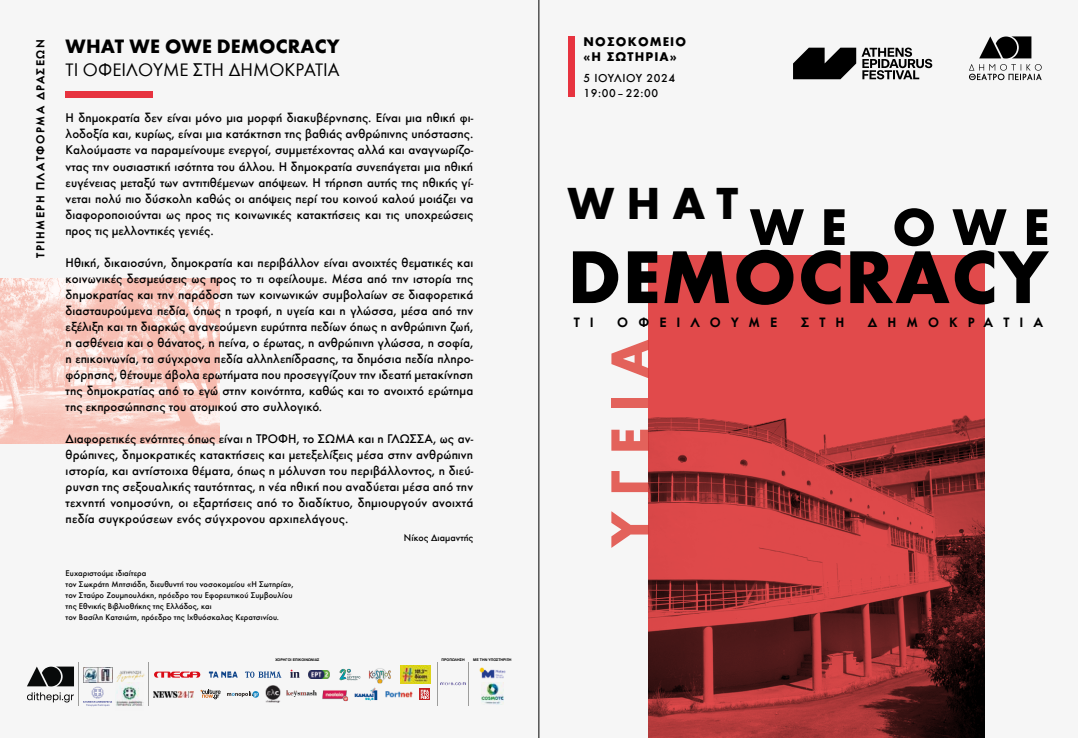
<style>
.page{position:relative;width:1078px;height:738px;background:#fff}
.page>*{position:absolute;margin:0;border:0;box-sizing:border-box;transform-origin:0 0}
.t1{font:700 77.3px "Futura Greek";letter-spacing:.01em;color:#000}
.t2{font:700 55.2px "Futura Greek";color:#ec665f}
.t3{font:700 53.4px "Futura Greek";color:#000}
.t4{font:700 46.3px "Futura Greek";color:#000}
.t5{font:700 20px "Futura Greek";color:#000}
.t6{font:19px "Futura Greek";color:#000}
.t7{font:600 14px "Futura Greek";letter-spacing:.71em;color:#000}
.t8{font:500 13px/16px "Futura Greek";color:#000;text-align:justify}
.t9{font:700 13px/15px "Futura Greek";letter-spacing:.08em;color:#000}
.t10{font:600 12px "Futura Greek";letter-spacing:.11em;color:#000}
.t11{font:500 12px/15px "Futura Greek";letter-spacing:.05em;color:#000}
.t12{font:500 10px "Futura Greek";color:#000}
.t13{font:500 8.5px/11px "Futura Greek";color:#000}
.t14{font:3.6px "UB Helvetica Bold";color:#000}
</style>
<div class="page">
<div style="left:0;top:0;width:1077px;height:737px;background:#f6f6f6"></div>
<hr style="left:538px;top:0;width:1px;height:737px;background:#000">
<svg style="left:648px;top:255px;width:336px;height:482px;background:#b13a3a"></svg>
<img style="left:0;top:278px;width:219px;height:165px">
<div style="left:568px;top:36px;width:7px;height:60px;background:#e7333f"></div>
<div style="left:66px;top:91px;width:87px;height:6px;background:#e7333f"></div>
<svg style="left:979px;top:36px;width:52px;height:22px"></svg>
<svg style="left:969px;top:64px;width:72px;height:16px"></svg>
<svg style="left:793px;top:48px;width:139px;height:31px"></svg>
<img style="left:117px;top:670px;width:28px;height:11px">
<img style="left:481px;top:682px;width:22px;height:21px">
<img style="left:116px;top:681px;width:27px;height:25px">
<hr style="left:468px;top:662px;width:1px;height:43px;background:#a3a3a2">
<hr style="left:437px;top:662px;width:1px;height:43px;background:#a3a3a2">
<hr style="left:148px;top:662px;width:1px;height:43px;background:#a3a3a2">
<hr style="left:79px;top:662px;width:1px;height:43px;background:#a3a3a2">
<svg style="left:27px;top:666px;width:47px;height:36px"></svg>
<svg style="left:83px;top:686px;width:29px;height:19px"></svg>
<img style="left:479px;top:667px;width:26px;height:10px">
<img style="left:308px;top:670px;width:21px;height:7px">
<svg style="left:227px;top:691px;width:31px;height:5px"></svg>
<svg style="left:200px;top:689px;width:20px;height:9px"></svg>
<svg style="left:290px;top:669px;width:10px;height:8px"></svg>
<svg style="left:245px;top:671px;width:36px;height:6px"></svg>
<svg style="left:209px;top:671px;width:28px;height:6px"></svg>
<svg style="left:154px;top:671px;width:46px;height:6px"></svg>
<img style="left:339px;top:668px;width:22px;height:13px">
<img style="left:368px;top:668px;width:23px;height:16px">
<img style="left:400px;top:665px;width:30px;height:18px">
<img style="left:154px;top:691px;width:39px;height:6px">
<img style="left:322px;top:690px;width:27px;height:11px">
<img style="left:354px;top:687px;width:24px;height:14px">
<img style="left:385px;top:691px;width:27px;height:6px">
<div style="left:419px;top:687px;width:11px;height:12px;background:#c31f21"></div>
<svg style="left:420px;top:689px;width:9px;height:9px"></svg>
<img style="left:83px;top:667px;width:29px;height:14px">
<img style="left:266px;top:685px;width:14px;height:16px">
<img style="left:440px;top:682px;width:26px;height:4px">
<img style="left:286px;top:690px;width:30px;height:7px">
<p class="t10" style="left:34px;top:257px;width:219px;rotate:-90deg">ΤΡΙΗΜΕΡΗ ΠΛΑΤΦΌΡΜΑ ΔΡΆΣΕΩΝ</p>
<h3 class="t5" style="left:66px;top:35px;width:275px">WHAT WE OWE DEMOCRACY</h3>
<h3 class="t6" style="left:66px;top:60px;width:275px">ΤΙ ΟΦΕΊΛΟΥΜΕ ΣΤΗ ΔΗΜΟΚΡΑΤΊΑ</h3>
<p class="t8" style="left:66px;top:110px;width:409px">Η δημοκρατία δεν είναι μόνο μια μορφή διακυβέρνησης. Είναι μια ηθική φι&shy;λοδοξία και, κυρίως, είναι μια κατάκτηση της βαθιάς ανθρώπινης υπόστασης.<br>Καλούμαστε να παραμείνουμε ενεργοί, συμμετέχοντας αλλά και αναγνωρίζο&shy;ντας την ουσιαστική ισότητα του άλλου. Η δημοκρατία συνεπάγεται μια ηθική ευγένειας μεταξύ των αντιτιθέμενων απόψεων. Η τήρηση αυτής της ηθικής γί&shy;νεται πολύ πιο δύσκολη καθώς οι απόψεις περί του κοινού καλού μοιάζει να διαφοροποιούνται ως προς τις κοινωνικές κατακτήσεις και τις υποχρεώσεις προς τις μελλοντικές γενιές.</p>
<p class="t8" style="left:66px;top:254px;width:409px">Ηθική, δικαιοσύνη, δημοκρατία και περιβάλλον είναι ανοιχτές θεματικές και κοινωνικές δεσμεύσεις ως προς το τι οφείλουμε. Μέσα από την ιστορία της δημοκρατίας και την παράδοση των κοινωνικών συμβολαίων σε διαφορετικά διασταυρούμενα πεδία, όπως η τροφή, η υγεία και η γλώσσα, μέσα από την εξέλιξη και τη διαρκώς ανανεούμενη ευρύτητα πεδίων όπως η ανθρώπινη ζωή, η ασθένεια και ο θάνατος, η πείνα, ο έρωτας, η ανθρώπινη γλώσσα, η σοφία, η επικοινωνία, τα σύγχρονα πεδία αλληλεπίδρασης, τα δημόσια πεδία πληρο&shy;φόρησης, θέτουμε άβολα ερωτήματα που προσεγγίζουν την ιδεατή μετακίνηση της δημοκρατίας από το εγώ στην κοινότητα, καθώς και το ανοιχτό ερώτημα της εκπροσώπησης του ατομικού στο συλλογικό.</p>
<p class="t8" style="left:66px;top:430px;width:409px">Διαφορετικές ενότητες όπως είναι η ΤΡΟΦΗ, το ΣΩΜΑ και η ΓΛΩΣΣΑ, ως αν&shy;θρώπινες, δημοκρατικές κατακτήσεις και μετεξελίξεις μέσα στην ανθρώπινη ιστορία, και αντίστοιχα θέματα, όπως η μόλυνση του περιβάλλοντος, η διεύ&shy;ρυνση της σεξουαλικής ταυτότητας, η νέα ηθική που αναδύεται μέσα από την τεχνητή νοημοσύνη, οι εξαρτήσεις από το διαδίκτυο, δημιουργούν ανοιχτά πεδία συγκρούσεων ενός σύγχρονου αρχιπελάγους.</p>
<p class="t12" style="left:404px;top:531px;width:71px">Νίκος Διαμαντής</p>
<p class="t13" style="left:66px;top:567px;width:229px">Ευχαριστούμε ιδιαίτερα<br>τον Σωκράτη Μητσιάδη, διευθυντή του νοσοκομείου «Η Σωτηρία», τον Σταύρο Ζουμπουλάκη, πρόεδρο του Εφορευτικού Συμβουλίου της Εθνικής Βιβλιοθήκης της Ελλάδος, και<br>τον Βασίλη Κατσιώτη, πρόεδρο της Ιχθυόσκαλας Κερατσινίου.</p>
<p class="t14" style="left:275px;top:656px;width:45px">ΧΟΡΗΓΟΙ ΕΠΙΚΟΙΝΩΝΙΑΣ</p>
<p class="t14" style="left:441px;top:656px;width:25px">ΠΡΟΠΩΛΗΣΗ</p>
<p class="t14" style="left:473px;top:656px;width:40px">ΜΕ ΤΗΝ ΥΠΟΣΤΗΡΙΞΗ</p>
<p class="t9" style="left:583px;top:34px;width:104px">ΝΟΣΟΚΟΜΕΙΟ «Η ΣΩΤΗΡΙΑ»</p>
<p class="t11" style="left:583px;top:70px;width:93px">5 ΙΟΥΛΊ ΟΥ 2024<br>19:00– 22:00</p>
<h3 class="t4" style="left:567px;top:176px;width:173px">WHAT</h3>
<h1 class="t1" style="left:567px;top:231px;width:482px">DEMOCRACY</h1>
<h3 class="t3" style="left:749px;top:195px;width:301px">WE OWE</h3>
<p class="t7" style="left:573px;top:313px;width:22px">Τ Ι</p>
<p class="t7" style="left:617px;top:313px;width:162px">ΟΦΕΊ ΛΟΥΜΕ</p>
<p class="t7" style="left:800px;top:313px;width:45px">ΣΤΗ</p>
<p class="t7" style="left:867px;top:313px;width:177px">ΔΗΜΟΚΡΑΤΊ Α</p>
<h2 class="t2" style="left:597px;top:546px;width:209px;rotate:-90deg">ΥΓΕΙΑ</h2>
</div>
